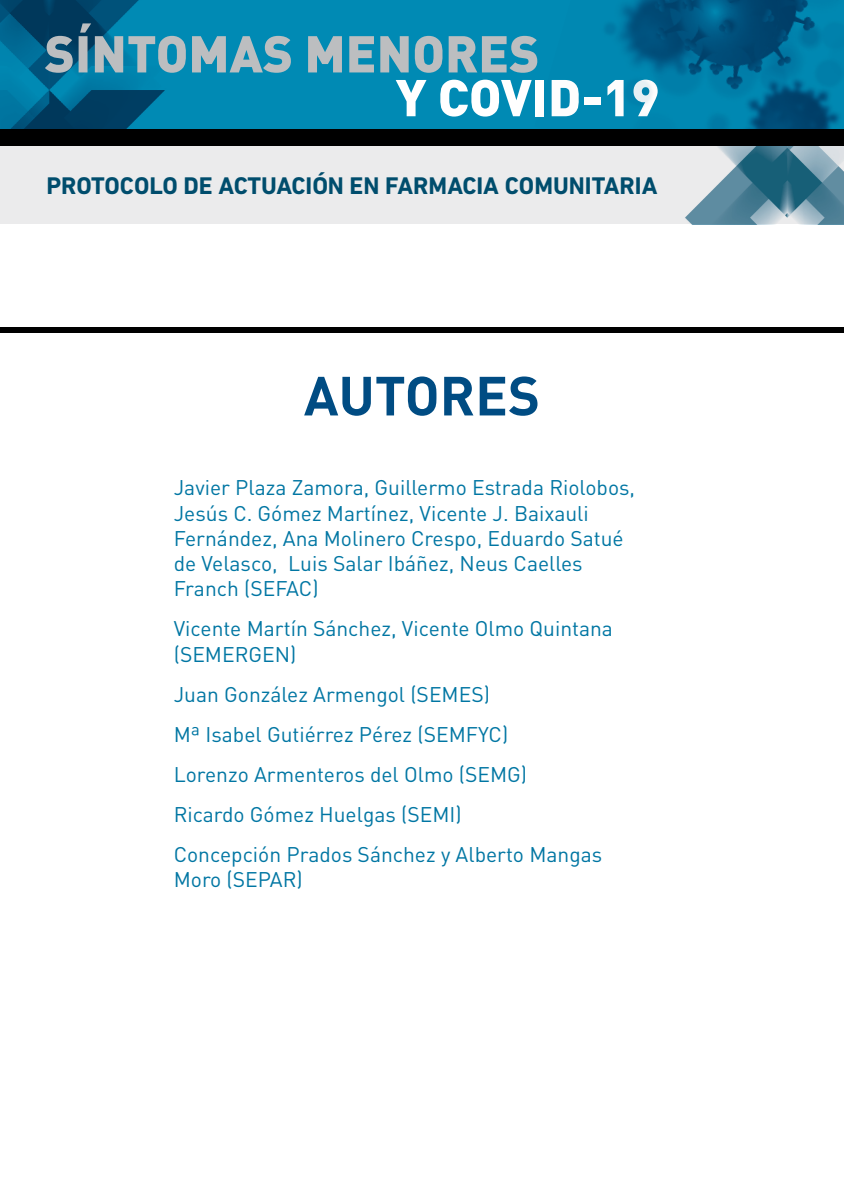
<style>
.page{position:relative;width:844px;height:1191px;background:#fff}
.page>*{position:absolute;margin:0;border:0;box-sizing:border-box;transform-origin:0 0}
.t1{font:700 54.25px "DIN";color:#004c83}
.t2{font:900 50.93px "DIN";color:#bcbec0}
.t3{font:900 50.93px "DIN";color:#fff}
.t4{font:700 24.5px "DIN Next LT Pro";color:#004d6d}
.t5{font:21px/25.2px "DIN";color:#0076a3}
</style>
<div class="page">
<div style="left:0;top:53px;width:843px;height:171px;background:#ebebec"></div>
<img style="left:0;top:0;width:534px;height:129px">
<div style="left:0;top:129px;width:843px;height:16px;background:#000"></div>
<div style="left:0;top:327px;width:843px;height:6px;background:#000"></div>
<img style="left:534px;top:0;width:309px;height:129px">
<img style="left:323px;top:145px;width:520px;height:79px">
<h2 class="t2" style="left:45px;top:20px;width:496px">SÍNTOMAS MENORES</h2>
<h2 class="t3" style="left:395px;top:64px;width:265px">Y COVID-19</h2>
<p class="t4" style="left:46px;top:172px;width:612px">PROTOCOLO DE ACTUACIÓN EN FARMACIA COMUNITARIA</p>
<h1 class="t1" style="left:304px;top:360px;width:238px">AUTORES</h1>
<p class="t5" style="left:174px;top:475px;width:463px">Javier Plaza Zamora, Guillermo Estrada Riolobos, Jesús C. Gómez Martínez, Vicente J. Baixauli Fernández, Ana Molinero Crespo, Eduardo Satué de Velasco, Luis Salar Ibáñez, Neus Caelles Franch (SEFAC)</p>
<p class="t5" style="left:174px;top:616px;width:440px">Vicente Martín Sánchez, Vicente Olmo Quintana (SEMERGEN)</p>
<p class="t5" style="left:174px;top:673px;width:430px;line-height:40.1px">Juan González Armengol (SEMES)<br>Mª Isabel Gutiérrez Pérez (SEMFYC)<br>Lorenzo Armenteros del Olmo (SEMG)<br>Ricardo Gómez Huelgas (SEMI)<br>Concepción Prados Sánchez y Alberto Mangas</p>
<p class="t5" style="left:174px;top:866px;width:130px">Moro (SEPAR)</p>
</div>
